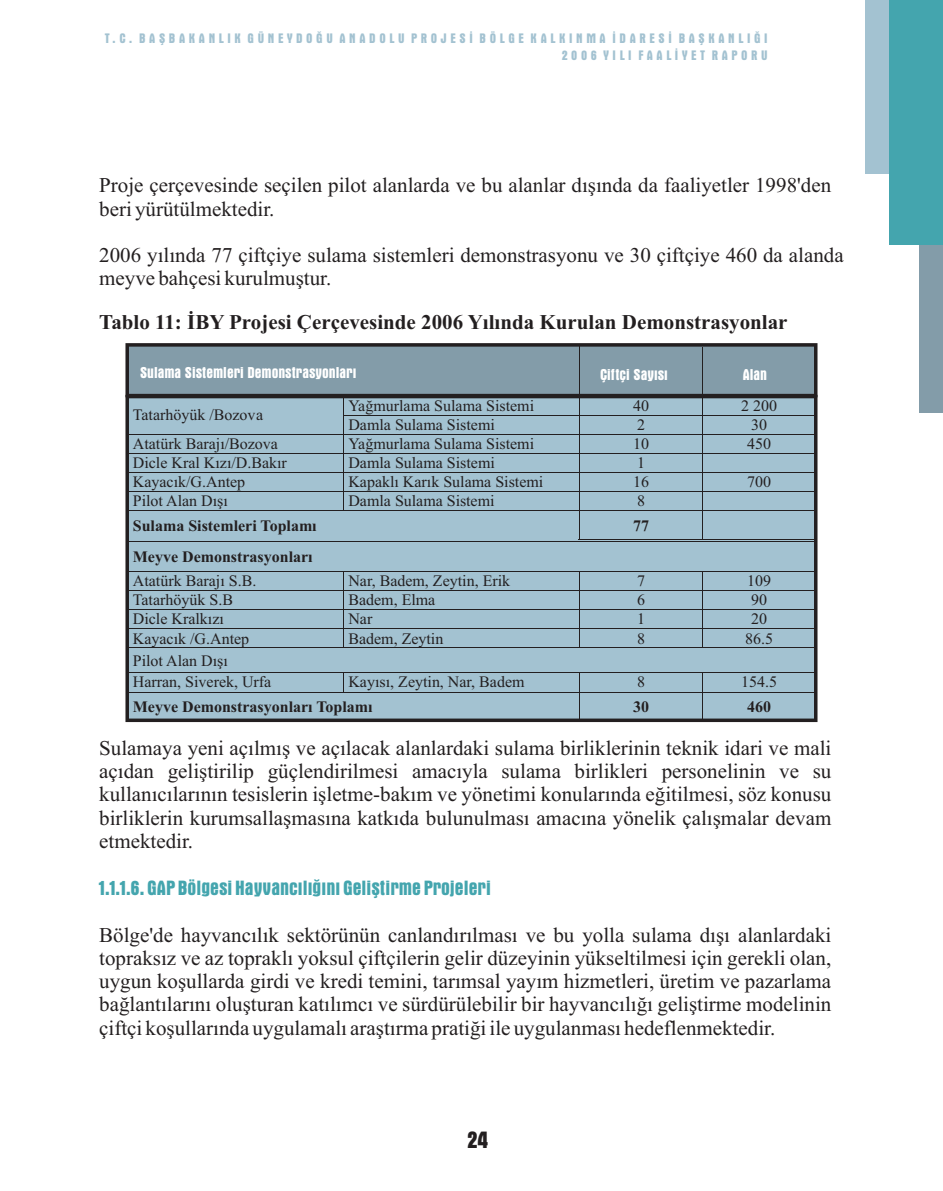
<style>
.page{position:relative;width:943px;height:1191px;background:#fff}
.page>*{position:absolute;margin:0;border:0;box-sizing:border-box;transform-origin:0 0}
.t1{font:700 condensed 24.5px "Aurora BT";color:#231f20}
.t2{font:21px/23.3px "Times New Roman";color:#231f20}
.t3{font:700 21px "Times New Roman";color:#231f20}
.t4{font:700 condensed 21px "Aurora BT";color:#44a5ae}
.t5{font:15.92px/21.9px "Times New Roman";color:#231f20}
.t6{font:700 15.92px "Times New Roman";color:#231f20}
.t7{font:700 condensed 15.92px "Aurora BT";color:#fff}
.t8{font:700 condensed 14px/16.1px "Aurora BT";letter-spacing:.26em;color:#a3c2d1;text-align:right}
</style>
<div class="page">
<div style="left:125px;top:542px;width:693px;height:181px;background:#a3c2d1"></div>
<svg style="left:125px;top:343px;width:693px;height:199px;background:#90abb8"></svg>
<hr style="left:704px;top:539px;width:109px;height:1px;background:#231f20">
<hr style="left:704px;top:541px;width:109px;height:1px;background:#231f20">
<hr style="left:129px;top:571px;width:214px;height:1px;background:#231f20">
<hr style="left:343px;top:571px;width:236px;height:1px;background:#231f20">
<hr style="left:579px;top:571px;width:123px;height:1px;background:#231f20">
<hr style="left:702px;top:571px;width:111px;height:1px;background:#231f20">
<hr style="left:129px;top:590px;width:214px;height:1px;background:#231f20">
<hr style="left:343px;top:590px;width:236px;height:1px;background:#231f20">
<hr style="left:579px;top:590px;width:123px;height:1px;background:#231f20">
<hr style="left:702px;top:590px;width:111px;height:1px;background:#231f20">
<hr style="left:129px;top:609px;width:214px;height:1px;background:#231f20">
<hr style="left:343px;top:609px;width:236px;height:1px;background:#231f20">
<hr style="left:579px;top:609px;width:123px;height:1px;background:#231f20">
<hr style="left:702px;top:609px;width:111px;height:1px;background:#231f20">
<hr style="left:129px;top:628px;width:214px;height:1px;background:#231f20">
<hr style="left:343px;top:628px;width:236px;height:1px;background:#231f20">
<hr style="left:579px;top:628px;width:123px;height:1px;background:#231f20">
<hr style="left:702px;top:628px;width:111px;height:1px;background:#231f20">
<hr style="left:129px;top:647px;width:214px;height:1px;background:#231f20">
<svg style="left:343px;top:572px;width:1px;height:75px"></svg>
<hr style="left:343px;top:647px;width:236px;height:1px;background:#231f20">
<svg style="left:579px;top:572px;width:1px;height:75px"></svg>
<hr style="left:579px;top:647px;width:123px;height:1px;background:#231f20">
<svg style="left:702px;top:572px;width:1px;height:75px"></svg>
<hr style="left:702px;top:647px;width:111px;height:1px;background:#231f20">
<hr style="left:129px;top:672px;width:214px;height:1px;background:#231f20">
<hr style="left:343px;top:672px;width:236px;height:1px;background:#231f20">
<hr style="left:579px;top:672px;width:123px;height:1px;background:#231f20">
<hr style="left:702px;top:672px;width:111px;height:1px;background:#231f20">
<hr style="left:129px;top:691px;width:214px;height:1px;background:#231f20">
<svg style="left:343px;top:673px;width:1px;height:18px"></svg>
<hr style="left:343px;top:691px;width:236px;height:1px;background:#231f20">
<hr style="left:579px;top:691px;width:123px;height:1px;background:#231f20">
<hr style="left:702px;top:691px;width:111px;height:1px;background:#231f20">
<svg style="left:579px;top:673px;width:1px;height:48px"></svg>
<svg style="left:702px;top:673px;width:1px;height:48px"></svg>
<div style="left:919px;top:242px;width:24px;height:171px;background:#839ca9"></div>
<div style="left:865px;top:0;width:27px;height:174px;background:#a3c2d1"></div>
<div style="left:889px;top:0;width:54px;height:245px;background:#44a5ae"></div>
<p class="t8" style="left:105px;top:32px;width:664px">T.C. BAÞBAKANLIK GÜNEYDOÐU ANADOLU PROJESÝ BÖLGE KALKINMA ÝDARESÝ BAÞKANLIÐI<br>2006 YILI FAALÝYET RAPORU</p>
<p class="t2" style="left:99px;top:176px;width:733px">Proje çerçevesinde seçilen pilot alanlarda ve bu alanlar dýþýnda da faaliyetler 1998'den beri yürütülmektedir.</p>
<p class="t2" style="left:99px;top:245px;width:746px">2006 yýlýnda 77 çiftçiye sulama sistemleri demonstrasyonu ve 30 çiftçiye 460 da alanda meyve bahçesi kurulmuþtur.</p>
<p class="t3" style="left:99px;top:314px;width:689px">Tablo 11: ÝBY Projesi Çerçevesinde 2006 Yýlýnda Kurulan Demonstrasyonlar</p>
<p class="t7" style="left:140px;top:366px;width:218px">Sulama Sistemleri Demonstrasyonlarý</p>
<p class="t7" style="left:600px;top:368px;width:69px">Çiftçi Sayýsý</p>
<p class="t7" style="left:742px;top:368px;width:26px">Alan</p>
<p class="t5" style="left:348px;top:396px;width:187px">Yaðmurlama Sulama Sistemi</p>
<p class="t5" style="left:633px;top:396px;width:17px">40</p>
<p class="t5" style="left:741px;top:396px;width:37px">2 200</p>
<p class="t5" style="left:133px;top:405px;width:132px">Tatarhöyük /Bozova</p>
<p class="t5" style="left:348px;top:415px;width:148px">Damla Sulama Sistemi</p>
<p class="t5" style="left:637px;top:415px;width:9px">2</p>
<p class="t5" style="left:751px;top:415px;width:17px">30</p>
<p class="t5" style="left:133px;top:434px;width:147px">Atatürk Barajý/Bozova</p>
<p class="t5" style="left:348px;top:434px;width:187px">Yaðmurlama Sulama Sistemi</p>
<p class="t5" style="left:633px;top:434px;width:17px">10</p>
<p class="t5" style="left:747px;top:434px;width:25px">450</p>
<p class="t5" style="left:133px;top:453px;width:156px">Dicle Kral Kýzý/D.Bakýr</p>
<p class="t5" style="left:348px;top:453px;width:148px">Damla Sulama Sistemi</p>
<p class="t5" style="left:637px;top:453px;width:9px">1</p>
<p class="t5" style="left:133px;top:472px;width:114px">Kayacýk/G.Antep</p>
<p class="t5" style="left:348px;top:472px;width:196px">Kapaklý Karýk Sulama Sistemi</p>
<p class="t5" style="left:633px;top:472px;width:17px">16</p>
<p class="t5" style="left:747px;top:472px;width:25px">700</p>
<p class="t5" style="left:133px;top:491px;width:97px">Pilot Alan Dýþý</p>
<p class="t5" style="left:348px;top:491px;width:148px">Damla Sulama Sistemi</p>
<p class="t5" style="left:637px;top:491px;width:9px">8</p>
<p class="t6" style="left:133px;top:520px;width:185px">Sulama Sistemleri Toplamý</p>
<p class="t6" style="left:633px;top:520px;width:17px">77</p>
<p class="t6" style="left:133px;top:551px;width:181px">Meyve Demonstrasyonlarý</p>
<p class="t5" style="left:133px;top:571px;width:125px">Atatürk Barajý S.B.</p>
<p class="t5" style="left:348px;top:571px;width:163px">Nar, Badem, Zeytin, Erik</p>
<p class="t5" style="left:637px;top:571px;width:9px">7</p>
<p class="t5" style="left:747px;top:571px;width:25px">109</p>
<p class="t5" style="left:133px;top:590px;width:102px">Tatarhöyük S.B</p>
<p class="t5" style="left:348px;top:590px;width:89px">Badem, Elma</p>
<p class="t5" style="left:637px;top:590px;width:9px">6</p>
<p class="t5" style="left:751px;top:590px;width:17px">90</p>
<p class="t5" style="left:133px;top:609px;width:92px">Dicle Kralkýzý</p>
<p class="t5" style="left:348px;top:609px;width:25px">Nar</p>
<p class="t5" style="left:637px;top:609px;width:9px">1</p>
<p class="t5" style="left:751px;top:609px;width:17px">20</p>
<p class="t5" style="left:133px;top:629px;width:118px">Kayacýk /G.Antep</p>
<p class="t5" style="left:348px;top:629px;width:96px">Badem, Zeytin</p>
<p class="t5" style="left:637px;top:629px;width:9px">8</p>
<p class="t5" style="left:745px;top:629px;width:29px">86.5</p>
<p class="t5" style="left:133px;top:651px;width:140px">Pilot Alan Dýþý<br>Harran, Siverek, Urfa</p>
<p class="t5" style="left:348px;top:672px;width:178px">Kayýsý, Zeytin, Nar, Badem</p>
<p class="t5" style="left:637px;top:672px;width:9px">8</p>
<p class="t5" style="left:741px;top:672px;width:37px">154.5</p>
<p class="t6" style="left:133px;top:701px;width:241px">Meyve Demonstrasyonlarý Toplamý</p>
<p class="t6" style="left:633px;top:701px;width:17px">30</p>
<p class="t6" style="left:747px;top:701px;width:25px">460</p>
<p class="t2" style="left:99px;top:738px;width:733px;text-align:justify">Sulamaya yeni açýlmýþ ve açýlacak alanlardaki sulama birliklerinin teknik idari ve mali açýdan geliþtirilip güçlendirilmesi amacýyla sulama birlikleri personelinin ve su kullanýcýlarýnýn tesislerin iþletme-bakým ve yönetimi konularýnda eðitilmesi, söz konusu birliklerin kurumsallaþmasýna katkýda bulunulmasý amacýna yönelik çalýþmalar devam etmektedir.</p>
<p class="t4" style="left:99px;top:878px;width:393px">1.1.1.6. GAP Bölgesi Hayvancýlýðýný Geliþtirme Projeleri</p>
<p class="t2" style="left:99px;top:925px;width:733px;text-align:justify">Bölge'de hayvancýlýk sektörünün canlandýrýlmasý ve bu yolla sulama dýþý alanlardaki topraksýz ve az topraklý yoksul çiftçilerin gelir düzeyinin yükseltilmesi için gerekli olan, uygun koþullarda girdi ve kredi temini, tarýmsal yayým hizmetleri, üretim ve pazarlama baðlantýlarýný oluþturan katýlýmcý ve sürdürülebilir bir hayvancýlýðý geliþtirme modelinin çiftçi koþullarýnda uygulamalý araþtýrma pratiði ile uygulanmasý hedeflenmektedir.</p>
<p class="t1" style="left:468px;top:1129px;width:22px">24</p>
</div>
